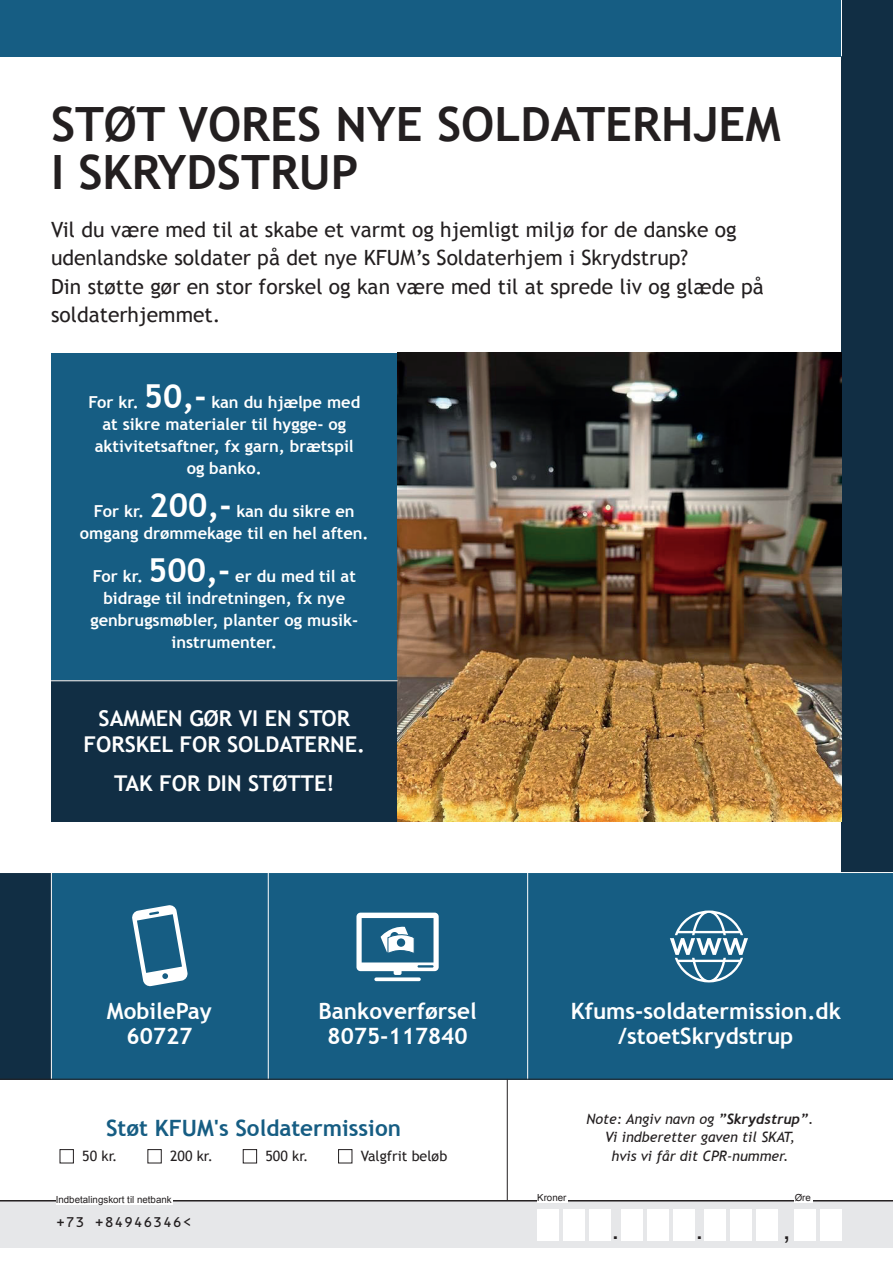
<style>
.page{position:relative;width:893px;height:1263px;background:#fff}
.page>*{position:absolute;margin:0;border:0;box-sizing:border-box;transform-origin:0 0}
.t1{font:700 47.25px/48px "Trebuchet MS";color:#231f20}
.t2{font:28.5px "Arial";color:#231f20}
.t3{font:700 22.5px/25.5px "Trebuchet MS";color:#fff;text-align:center}
.t4{font:700 22.5px "Trebuchet MS";color:#165d83}
.t5{font:700 21.75px/25.5px "Trebuchet MS";color:#fff;text-align:center}
.t6{font:21px/28.5px "Trebuchet MS";color:#231f20}
.t7{font:700 16.5px/21.8px "Trebuchet MS";color:#fff;text-align:center}
.t8{font:italic 14.25px/18.8px "Trebuchet MS";color:#231f20;text-align:center}
.t9{font:14.25px "Trebuchet MS";color:#231f20}
.t10{font:13.5px "OCRB Std";color:#231f20}
.t11{font:9.75px "Arial";color:#231f20}
.s1{font-size:33px}
.s2{font-family:"Trebuchet";font-weight:700}
</style>
<div class="page">
<div style="left:51px;top:353px;width:347px;height:328px;background:#165d83"></div>
<div style="left:51px;top:680px;width:347px;height:142px;background:#112e44"></div>
<div style="left:51px;top:873px;width:842px;height:206px;background:#165d83"></div>
<div style="left:0;top:0;width:842px;height:56px;background:#165d83"></div>
<div style="left:0;top:873px;width:51px;height:206px;background:#112e44"></div>
<div style="left:842px;top:0;width:51px;height:873px;background:#112e44"></div>
<hr style="left:268px;top:873px;width:1px;height:206px;background:#fff">
<hr style="left:527px;top:873px;width:1px;height:206px;background:#fff">
<hr style="left:51px;top:873px;width:1px;height:206px;background:#fff">
<hr style="left:841px;top:0;width:1px;height:56px;background:#fff">
<svg style="left:132px;top:905px;width:56px;height:82px"></svg>
<div style="left:0;top:1201px;width:893px;height:46px;background:#e6e7e9"></div>
<hr style="left:0;top:1200px;width:893px;height:1px;background:#231f20">
<div style="left:56px;top:1196px;width:116px;height:9px;background:#fff"></div>
<hr style="left:507px;top:1079px;width:1px;height:121px;background:#231f20">
<div style="left:537px;top:1194px;width:31px;height:9px;background:#fff"></div>
<div style="left:795px;top:1194px;width:18px;height:9px;background:#fff"></div>
<div style="left:537px;top:1209px;width:21px;height:31px;background:#fff"></div>
<div style="left:647px;top:1209px;width:21px;height:31px;background:#fff"></div>
<div style="left:757px;top:1209px;width:21px;height:31px;background:#fff"></div>
<div style="left:563px;top:1209px;width:21px;height:31px;background:#fff"></div>
<div style="left:673px;top:1209px;width:21px;height:31px;background:#fff"></div>
<div style="left:795px;top:1209px;width:21px;height:31px;background:#fff"></div>
<div style="left:821px;top:1209px;width:21px;height:31px;background:#fff"></div>
<div style="left:589px;top:1209px;width:21px;height:31px;background:#fff"></div>
<div style="left:705px;top:1209px;width:21px;height:31px;background:#fff"></div>
<div style="left:621px;top:1209px;width:21px;height:31px;background:#fff"></div>
<div style="left:731px;top:1209px;width:21px;height:31px;background:#fff"></div>
<div style="left:60px;top:1149px;width:14px;height:14px;border:1px solid #231f20"></div>
<div style="left:148px;top:1149px;width:14px;height:14px;border:1px solid #231f20"></div>
<div style="left:243px;top:1149px;width:14px;height:14px;border:1px solid #231f20"></div>
<div style="left:338px;top:1149px;width:14px;height:14px;border:1px solid #231f20"></div>
<svg style="left:374px;top:977px;width:47px;height:4px"></svg>
<svg style="left:356px;top:913px;width:83px;height:62px"></svg>
<div style="left:397px;top:938px;width:8px;height:9px;background:#165d83;border-radius:50%"></div>
<hr style="left:0;top:1079px;width:893px;height:1px;background:#231f20">
<svg style="left:670px;top:910px;width:78px;height:72px"></svg>
<img style="left:398px;top:353px;width:444px;height:469px">
<hr style="left:0;top:872px;width:893px;height:1px;background:#fff">
<hr style="left:51px;top:680px;width:347px;height:1px;background:#fff">
<h1 class="t1" style="left:51px;top:100px;width:731px">STØT VORES NYE SOLDATERHJEM<br>I SKRYDSTRUP</h1>
<p class="t6" style="left:51px;top:215px;width:714px">Vil du være med til at skabe et varmt og hjemligt miljø for de danske og udenlandske soldater på det nye KFUM’s Soldaterhjem i Skrydstrup?<br>Din støtte gør en stor forskel og kan være med til at sprede liv og glæde på soldaterhjemmet.</p>
<p class="t7" style="left:88px;top:392px;width:273px">For kr. <span class="s1">50,-</span> kan du hjælpe med at sikre materialer til hygge- og aktivitetsaftner, fx garn, brætspil og banko.</p>
<p class="t7" style="left:80px;top:500px;width:290px">For kr. <span class="s1">200,-</span> kan du sikre en omgang drømmekage til en hel aften.</p>
<p class="t7" style="left:90px;top:566px;width:269px">For kr. <span class="s1">500,-</span> er du med til at bidrage til indretningen, fx nye genbrugsmøbler, planter og musik&shy;instrumenter.</p>
<h3 class="t5" style="left:83px;top:706px;width:283px">SAMMEN GØR VI EN STOR<br>FORSKEL FOR SOLDATERNE.</h3>
<h3 class="t5" style="left:114px;top:770px;width:222px">TAK FOR DIN STØTTE!</h3>
<h3 class="t3" style="left:107px;top:998px;width:107px">MobilePay<br>60727</h3>
<h3 class="t3" style="left:319px;top:998px;width:160px">Bankoverførsel<br>8075-117840</h3>
<h3 class="t3" style="left:571px;top:998px;width:272px">Kfums-soldatermission.dk /stoetSkrydstrup</h3>
<h3 class="t4" style="left:106px;top:1114px;width:296px">Støt KFUM's Soldatermission</h3>
<p class="t9" style="left:82px;top:1148px;width:37px">50 kr.</p>
<p class="t9" style="left:170px;top:1148px;width:44px">200 kr.</p>
<p class="t9" style="left:265px;top:1148px;width:44px">500 kr.</p>
<p class="t9" style="left:361px;top:1148px;width:88px">Valgfrit beløb</p>
<p class="t8" style="left:586px;top:1109px;width:229px">Note: Angiv navn og <span class="s2">”Skrydstrup”</span>.<br>Vi indberetter gaven til SKAT,<br>hvis vi får dit CPR-nummer.</p>
<p class="t11" style="left:56px;top:1194px;width:117px">Indbetalingskort til netbank</p>
<p class="t11" style="left:537px;top:1191px;width:31px">Kroner</p>
<p class="t11" style="left:795px;top:1191px;width:18px">Øre</p>
<h2 class="t2" style="left:611px;top:1210px;width:9px">.</h2>
<h2 class="t2" style="left:695px;top:1210px;width:9px">.</h2>
<h2 class="t2" style="left:783px;top:1210px;width:9px">,</h2>
<p class="t10" style="left:56px;top:1215px;width:138px">+73 +84946346&lt;</p>
</div>
